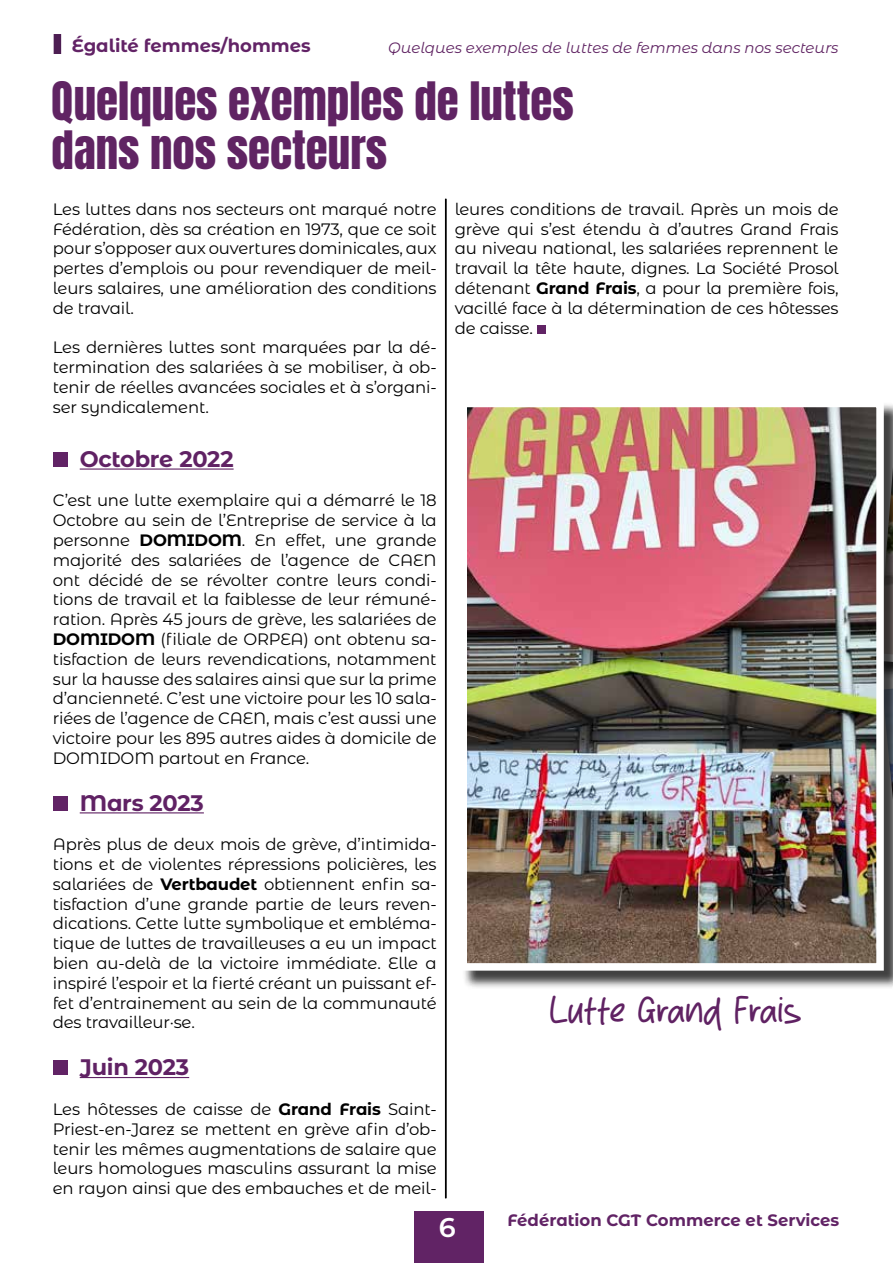
<style>
.page{position:relative;width:893px;height:1263px;background:#fff}
.page>*{position:absolute;margin:0;border:0;box-sizing:border-box;transform-origin:0 0}
.t1{font:45px/49.5px "Anton";color:#602463}
.t2{font:39px "Red Velvet";color:#602263}
.t3{font:600 27px "Montserrat Alternates";color:#fff}
.t4{font:700 22.5px "Montserrat Alternates";letter-spacing:-.01em;color:#602264}
.t5{font:700 18px "Montserrat Alternates";color:#622366}
.t6{font:16.5px/19.8px "Montserrat Alternates";letter-spacing:-.01em;color:#000;text-align:justify}
.t7{font:700 16.5px "Montserrat Alternates";color:#612365}
.t8{font:italic 15px "Montserrat Alternates";color:#602463}
.s1{font-weight:700}
</style>
<div class="page">
<div style="left:54px;top:34px;width:7px;height:20px;background:#4d1e53"></div>
<div style="left:414px;top:1211px;width:70px;height:52px;background:#612365"></div>
<hr style="left:80px;top:468px;width:154px;height:2px;background:#602264">
<hr style="left:80px;top:812px;width:124px;height:1px;background:#602264">
<hr style="left:80px;top:1077px;width:109px;height:1px;background:#602264">
<div style="left:53px;top:452px;width:15px;height:15px;background:#612365"></div>
<div style="left:53px;top:796px;width:15px;height:15px;background:#612365"></div>
<div style="left:53px;top:1060px;width:15px;height:15px;background:#612365"></div>
<div style="left:537px;top:325px;width:8px;height:9px;background:#612365"></div>
<hr style="left:445px;top:199px;width:1px;height:999px;background:#000">
<div style="left:462px;top:402px;width:431px;height:587px;background:#000;opacity:.75"></div>
<img style="left:468px;top:409px;width:407px;height:553px">
<div style="left:459px;top:400px;width:425px;height:571px;border:8px solid #fff"></div>
<p class="t5" style="left:72px;top:33px;width:241px">Égalité femmes/hommes</p>
<p class="t8" style="left:388px;top:38px;width:452px">Quelques exemples de luttes de femmes dans nos secteurs</p>
<h1 class="t1" style="left:52px;top:79px;width:524px">Quelques exemples de luttes dans nos secteurs</h1>
<p class="t6" style="left:53px;top:198px;width:385px">Les luttes dans nos secteurs ont marqué notre Fédération, dès sa création en 1973, que ce soit pour s’opposer aux ouvertures dominicales, aux pertes d’emplois ou pour revendiquer de meil&shy;leurs salaires, une amélioration des conditions de travail.</p>
<p class="t6" style="left:53px;top:337px;width:385px">Les dernières luttes sont marquées par la dé&shy;termination des salariées à se mobiliser, à ob&shy;tenir de réelles avancées sociales et à s’organi&shy;ser syndicalement.</p>
<h3 class="t4" style="left:80px;top:443px;width:155px">Octobre 2022</h3>
<p class="t6" style="left:53px;top:490px;width:385px">C’est une lutte exemplaire qui a démarré le 18<br>Octobre au sein de l’Entreprise de service à la personne <span class="s1">DOMIDOM</span>. En effet, une grande majorité des salariées de l’agence de CAEN ont décidé de se révolter contre leurs condi&shy;tions de travail et la faiblesse de leur rémuné&shy;ration. Après 45 jours de grève, les salariées de <span class="s1">DOMIDOM</span> (filiale de ORPEA) ont obtenu sa&shy;tisfaction de leurs revendications, notamment sur la hausse des salaires ainsi que sur la prime d’ancienneté. C’est une victoire pour les 10 sala&shy;riées de l’agence de CAEN, mais c’est aussi une victoire pour les 895 autres aides à domicile de DOMIDOM partout en France.</p>
<h3 class="t4" style="left:80px;top:786px;width:126px">Mars 2023</h3>
<p class="t6" style="left:53px;top:834px;width:385px">Après plus de deux mois de grève, d’intimida&shy;tions et de violentes répressions policières, les salariées de <span class="s1">Vertbaudet</span> obtiennent enfin sa&shy;tisfaction d’une grande partie de leurs reven&shy;dications. Cette lutte symbolique et embléma&shy;tique de luttes de travailleuses a eu un impact bien au-delà de la victoire immédiate. Elle a inspiré l’espoir et la fierté créant un puissant ef&shy;fet d’entrainement au sein de la communauté des travailleur·se.</p>
<h3 class="t4" style="left:80px;top:1051px;width:111px">Juin 2023</h3>
<p class="t6" style="left:53px;top:1098px;width:385px">Les hôtesses de caisse de <span class="s1">Grand Frais</span> Saint-Priest-en-Jarez se mettent en grève afin d’ob&shy;tenir les mêmes augmentations de salaire que leurs homologues masculins assurant la mise en rayon ainsi que des embauches et de meil-</p>
<p class="t6" style="left:455px;top:198px;width:385px">leures conditions de travail. Après un mois de grève qui s’est étendu à d’autres Grand Frais au niveau national, les salariées reprennent le travail la tête haute, dignes. La Société Prosol détenant <span class="s1">Grand Frais</span>, a pour la première fois, vacillé face à la détermination de ces hôtesses de caisse.</p>
<h2 class="t2" style="left:549px;top:988px;width:254px">Lutte Grand Frais</h2>
<h3 class="t3" style="left:439px;top:1208px;width:18px">6</h3>
<p class="t7" style="left:507px;top:1208px;width:333px">Fédération CGT Commerce et Services</p>
</div>
